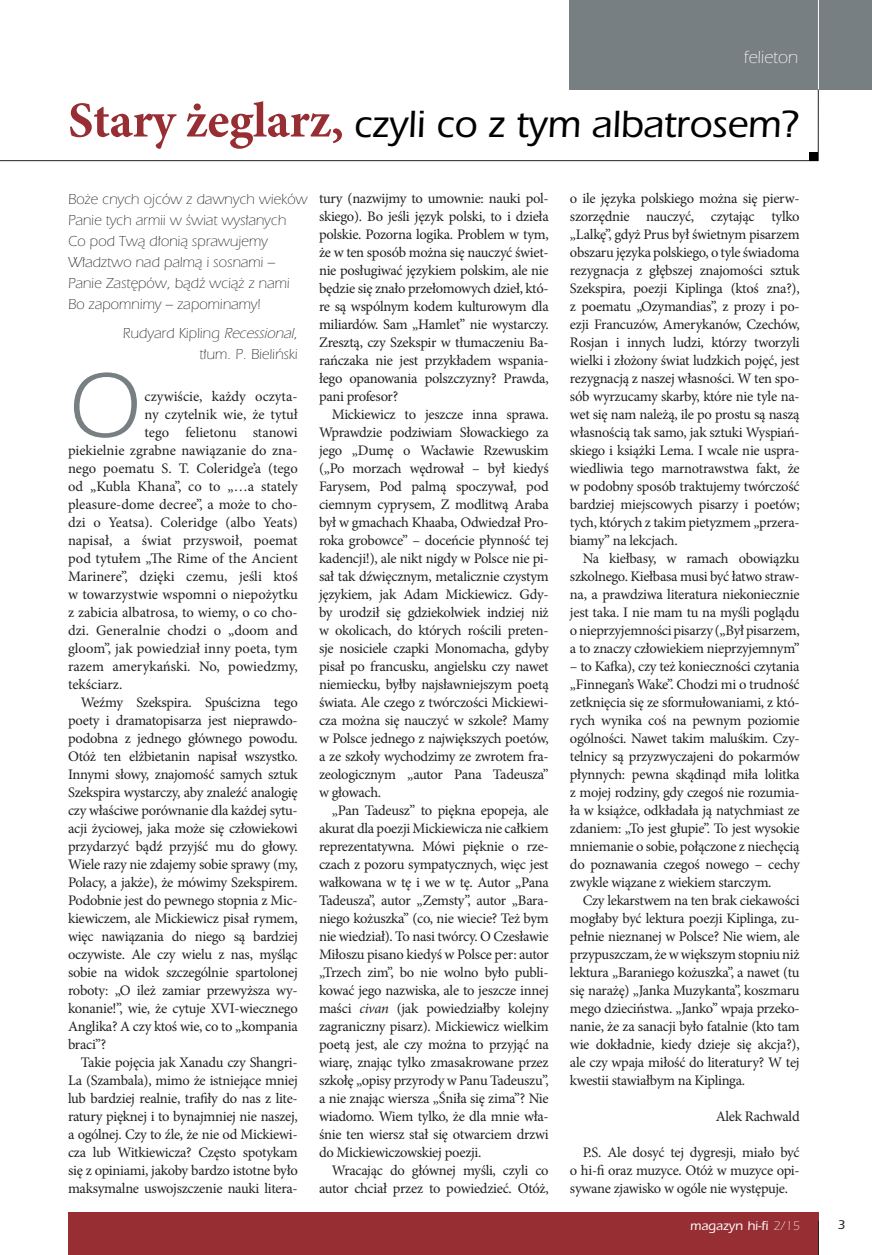
<style>
.page{position:relative;width:872px;height:1255px;background:#fff}
.page>*{position:absolute;margin:0;border:0;box-sizing:border-box;transform-origin:0 0}
.tekst{font:94.95px "Eras Book PL";color:#777f82;scale:.95 1}
.tytul_czarny{font:39.3px "Eras Medium PL";letter-spacing:-.01em;color:#000001}
.napis_na_gornej_belc{font:18px "Eras Light PL";color:#fff}
.lead{font:15px/21px "Eras Light PL";color:#231f20;text-align:right}
.tekst-2{font:14.55px/18px "Minion Pro";letter-spacing:-.015em;color:#231f20;text-align:justify}
.tekst-3{font:14.55px "Minion Pro";letter-spacing:.005em;color:#231f20}
.t1{font:13.05px "Eras Medium PL";color:#fff}
.t2{font:13.05px "Eras Medium PL";color:#231f20}
.s1{font-family:"Minion Pro";font-weight:700;font-size:50.25px;color:#962e33}
.s2{font-style:italic}
.s3{font-family:"Eras Light PL"}
</style>
<div class="page">
<svg style="left:817px;top:89px;width:2px;height:73px"></svg>
<hr style="left:0;top:160px;width:818px;height:1px;background:#231f20">
<div style="left:809px;top:152px;width:9px;height:9px;background:#000001"></div>
<div style="left:68px;top:1212px;width:751px;height:42px;background:#962e33"></div>
<hr style="left:818px;top:1220px;width:1px;height:34px;background:#231f20">
<div style="left:570px;top:0;width:302px;height:89px;background:#777f82"></div>
<hr style="left:818px;top:0;width:1px;height:89px;background:#fff">
<p class="napis_na_gornej_belc" style="left:744px;top:47px;width:56px">felieton</p>
<p class="tytul_czarny" style="left:68px;top:101px;width:732px"><span class="s1">Stary żeglarz,</span> czyli co z tym albatrosem?</p>
<p class="lead" style="left:68px;top:188px;width:241px">Bo˝e cnych ojców z dawnych wieków</p>
<p class="lead" style="left:68px;top:209px;width:220px">Panie tych armii w Êwiat wys∏anych</p>
<p class="lead" style="left:68px;top:230px;width:201px">Co pod Twà d∏onià sprawujemy</p>
<p class="lead" style="left:68px;top:251px;width:208px">W∏adztwo nad palmà i sosnami –</p>
<p class="lead" style="left:68px;top:272px;width:223px">Panie Zast´pów, bàdê wcià˝ z nami</p>
<p class="lead" style="left:68px;top:293px;width:194px">Bo zapomnimy – zapominamy!</p>
<p class="lead" style="left:123px;top:323px;width:176px">Rudyard Kipling <span class="s2">Recessional</span>, t∏um. P. Bieliƒski</p>
<p class="tekst" style="left:68px;top:351px;width:76px">O</p>
<p class="tekst-2" style="left:145px;top:387px;width:155px">czywiście, każdy oczyta-</p>
<p class="tekst-2" style="left:145px;top:405px;width:155px">ny czytelnik wie, że tytuł</p>
<p class="tekst-2" style="left:145px;top:423px;width:155px">tego felietonu stanowi</p>
<p class="tekst-2" style="left:68px;top:441px;width:231px">piekielnie zgrabne nawiązanie do zna-</p>
<p class="tekst-2" style="left:68px;top:459px;width:231px">nego poematu S. T. Coleridge’a (tego</p>
<p class="tekst-2" style="left:68px;top:477px;width:231px">od „Kubla Khana”, co to „…a stately</p>
<p class="tekst-2" style="left:68px;top:495px;width:231px">pleasure-dome decree”, a może to cho-</p>
<p class="tekst-2" style="left:68px;top:513px;width:231px">dzi o Yeatsa). Coleridge (albo Yeats)</p>
<p class="tekst-2" style="left:68px;top:531px;width:231px">napisał, a świat przyswoił, poemat</p>
<p class="tekst-2" style="left:68px;top:549px;width:231px">pod tytułem „The Rime of the Ancient</p>
<p class="tekst-2" style="left:68px;top:567px;width:231px">Marinere”, dzięki czemu, jeśli ktoś</p>
<p class="tekst-2" style="left:68px;top:585px;width:231px">w towarzystwie wspomni o niepożytku</p>
<p class="tekst-2" style="left:68px;top:603px;width:231px">z zabicia albatrosa, to wiemy, o co cho-</p>
<p class="tekst-2" style="left:68px;top:621px;width:231px">dzi. Generalnie chodzi o „doom and</p>
<p class="tekst-3" style="left:68px;top:638px;width:231px">gloom”, jak powiedział inny poeta, tym</p>
<p class="tekst-2" style="left:68px;top:657px;width:231px">razem amerykański. No, powiedzmy,</p>
<p class="tekst-2" style="left:68px;top:675px;width:56px">tekściarz.</p>
<p class="tekst-2" style="left:68px;top:693px;width:231px;text-indent:13px">Weźmy Szekspira. Spuścizna tego poety i dramatopisarza jest nieprawdo&shy;podobna z jednego głównego powodu.<br>Otóż ten elżbietanin napisał wszystko.<br>Innymi słowy, znajomość samych sztuk Szekspira wystarczy, aby znaleźć analogię czy właściwe porównanie dla każdej sytu&shy;acji życiowej, jaka może się człowiekowi przydarzyć bądź przyjść mu do głowy.<br>Wiele razy nie zdajemy sobie sprawy (my, Polacy, a jakże), że mówimy Szekspirem.<br>Podobnie jest do pewnego stopnia z Mic&shy;kiewiczem, ale Mickiewicz pisał rymem, więc nawiązania do niego są bardziej oczywiste. Ale czy wielu z nas, myśląc sobie na widok szczególnie spartolonej roboty: „O ileż zamiar przewyższa wy&shy;konanie!”, wie, że cytuje XVI-wiecznego Anglika? A czy ktoś wie, co to „kompania braci”?</p>
<p class="tekst-2" style="left:68px;top:1053px;width:231px;text-indent:13px">Takie pojęcia jak Xanadu czy Shangri-La (Szambala), mimo że istniejące mniej lub bardziej realnie, trafiły do nas z lite&shy;ratury pięknej i to bynajmniej nie naszej, a ogólnej. Czy to źle, że nie od Mickiewi&shy;cza lub Witkiewicza? Często spotykam się z opiniami, jakoby bardzo istotne było maksymalne uswojszczenie nauki litera-</p>
<p class="tekst-2" style="left:319px;top:189px;width:231px">tury (nazwijmy to umownie: nauki pol&shy;skiego). Bo jeśli język polski, to i dzieła polskie. Pozorna logika. Problem w tym, że w ten sposób można się nauczyć świet&shy;nie posługiwać językiem polskim, ale nie będzie się znało przełomowych dzieł, któ&shy;re są wspólnym kodem kulturowym dla miliardów. Sam „Hamlet” nie wystarczy.<br>Zresztą, czy Szekspir w tłumaczeniu Ba&shy;rańczaka nie jest przykładem wspania&shy;łego opanowania polszczyzny? Prawda, pani profesor?</p>
<p class="tekst-2" style="left:319px;top:405px;width:231px;text-indent:13px">Mickiewicz to jeszcze inna sprawa.<br>Wprawdzie podziwiam Słowackiego za jego „Dumę o Wacławie Rzewuskim („Po morzach wędrował – był kiedyś Farysem, Pod palmą spoczywał, pod ciemnym cyprysem, Z modlitwą Araba był w gmachach Khaaba, Odwiedzał Pro&shy;roka grobowce” – doceńcie płynność tej kadencji!), ale nikt nigdy w Polsce nie pi&shy;sał tak dźwięcznym, metalicznie czystym językiem, jak Adam Mickiewicz. Gdy&shy;by urodził się gdziekolwiek indziej niż w okolicach, do których rościli preten&shy;sje nosiciele czapki Monomacha, gdyby pisał po francusku, angielsku czy nawet niemiecku, byłby najsławniejszym poetą świata. Ale czego z twórczości Mickiewi&shy;cza można się nauczyć w szkole? Mamy w Polsce jednego z największych poetów, a ze szkoły wychodzimy ze zwrotem fra&shy;zeologicznym „autor Pana Tadeusza” w głowach.</p>
<p class="tekst-2" style="left:319px;top:801px;width:231px;text-indent:13px">„Pan Tadeusz” to piękna epopeja, ale akurat dla poezji Mickiewicza nie całkiem reprezentatywna. Mówi pięknie o rze&shy;czach z pozoru sympatycznych, więc jest wałkowana w tę i we w tę. Autor „Pana Tadeusza”, autor „Zemsty”, autor „Bara&shy;niego kożuszka” (co, nie wiecie? Też bym nie wiedział). To nasi twórcy. O Czesławie Miłoszu pisano kiedyś w Polsce per: autor „Trzech zim”, bo nie wolno było publi&shy;kować jego nazwiska, ale to jeszcze innej maści <span class="s2">civan</span> (jak powiedziałby kolejny zagraniczny pisarz). Mickiewicz wielkim poetą jest, ale czy można to przyjąć na wiarę, znając tylko zmasakrowane przez szkołę „opisy przyrody w Panu Tadeuszu”, a nie znając wiersza „Śniła się zima”? Nie wiadomo. Wiem tylko, że dla mnie wła&shy;śnie ten wiersz stał się otwarciem drzwi do Mickiewiczowskiej poezji.</p>
<p class="tekst-2" style="left:319px;top:1161px;width:231px;text-align:right">Wracając do głównej myśli, czyli co autor chciał przez to powiedzieć. Otóż,</p>
<p class="tekst-2" style="left:570px;top:189px;width:231px">o ile języka polskiego można się pierw&shy;szorzędnie nauczyć, czytając tylko „Lalkę”, gdyż Prus był świetnym pisarzem obszaru języka polskiego, o tyle świadoma rezygnacja z głębszej znajomości sztuk Szekspira, poezji Kiplinga (ktoś zna?), z poematu „Ozymandias”, z prozy i po&shy;ezji Francuzów, Amerykanów, Czechów, Rosjan i innych ludzi, którzy tworzyli wielki i złożony świat ludzkich pojęć, jest rezygnacją z naszej własności. W ten spo&shy;sób wyrzucamy skarby, które nie tyle na&shy;wet się nam należą, ile po prostu są naszą własnością tak samo, jak sztuki Wyspiań&shy;skiego i książki Lema. I wcale nie uspra&shy;wiedliwia tego marnotrawstwa fakt, że w podobny sposób traktujemy twórczość bardziej miejscowych pisarzy i poetów; tych, których z takim pietyzmem „przera&shy;biamy” na lekcjach.</p>
<p class="tekst-2" style="left:570px;top:549px;width:231px;text-indent:13px">Na kiełbasy, w ramach obowiązku szkolnego. Kiełbasa musi być łatwo straw&shy;na, a prawdziwa literatura niekoniecznie jest taka. I nie mam tu na myśli poglądu o nieprzyjemności pisarzy („Był pisarzem, a to znaczy człowiekiem nieprzyjemnym”</p>
<p class="tekst-2" style="left:570px;top:657px;width:231px">– to Kafka), czy też konieczności czytania „Finnegan’s Wake”. Chodzi mi o trudność zetknięcia się ze sformułowaniami, z któ&shy;rych wynika coś na pewnym poziomie ogólności. Nawet takim maluśkim. Czy&shy;telnicy są przyzwyczajeni do pokarmów płynnych: pewna skądinąd miła lolitka z mojej rodziny, gdy czegoś nie rozumia&shy;ła w książce, odkładała ją natychmiast ze zdaniem: „To jest głupie”. To jest wysokie mniemanie o sobie, połączone z niechęcią do poznawania czegoś nowego – cechy zwykle wiązane z wiekiem starczym.</p>
<p class="tekst-2" style="left:570px;top:891px;width:231px;text-indent:13px">Czy lekarstwem na ten brak ciekawości mogłaby być lektura poezji Kiplinga, zu&shy;pełnie nieznanej w Polsce? Nie wiem, ale przypuszczam, że w większym stopniu niż lektura „Baraniego kożuszka”, a nawet (tu się narażę) „Janka Muzykanta”, koszmaru mego dzieciństwa. „Janko” wpaja przeko&shy;nanie, że za sanacji było fatalnie (kto tam wie dokładnie, kiedy dzieje się akcja?), ale czy wpaja miłość do literatury? W tej kwestii stawiałbym na Kiplinga.</p>
<p class="tekst-2" style="left:715px;top:1107px;width:85px">Alek Rachwald</p>
<p class="tekst-2" style="left:570px;top:1143px;width:231px;text-indent:13px">P.S. Ale dosyć tej dygresji, miało być o hi-fi oraz muzyce. Otóż w muzyce opi&shy;sywane zjawisko w ogóle nie występuje.</p>
<p class="t1" style="left:690px;top:1217px;width:111px">magazyn hi-fi <span class="s3">2/15</span></p>
<p class="t2" style="left:838px;top:1217px;width:9px">3</p>
</div>
